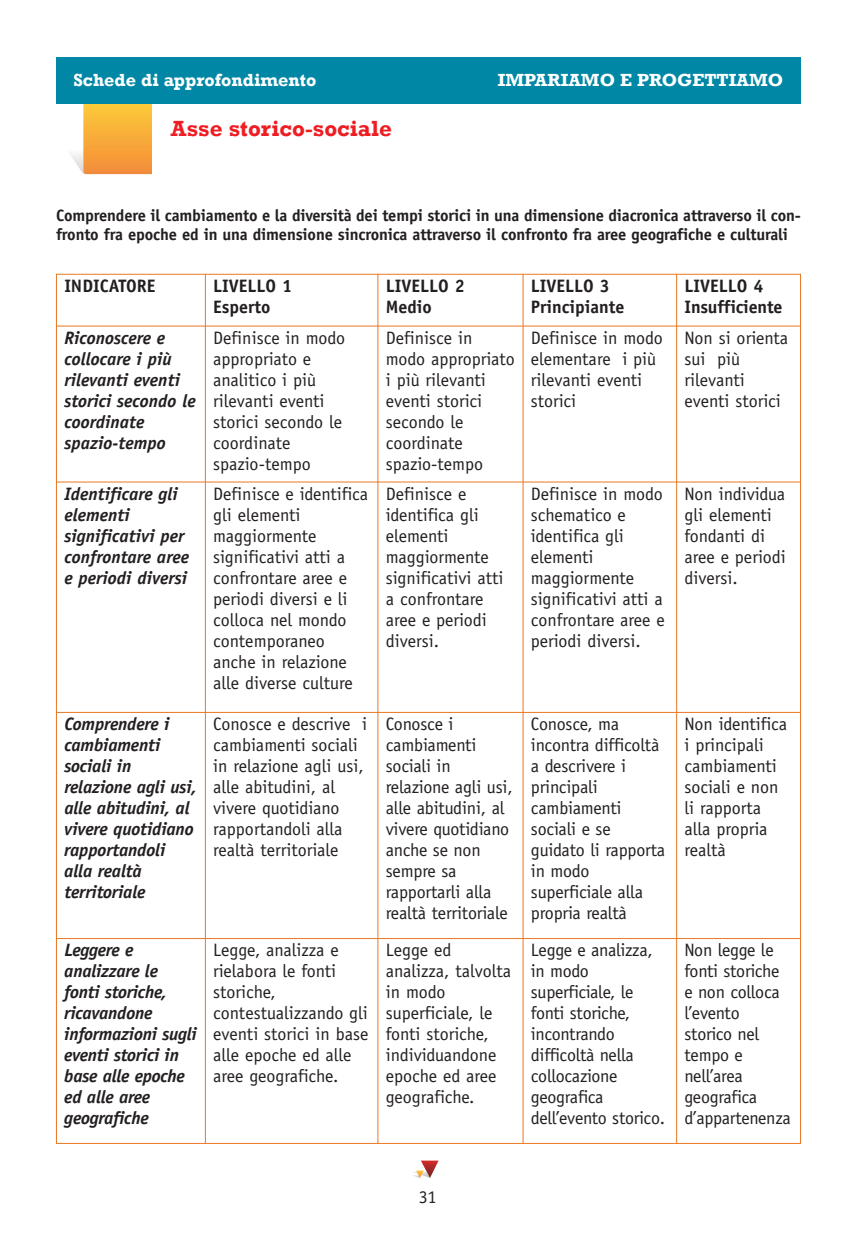
<style>
.page{position:relative;width:857px;height:1239px;background:#fff}
.page>*{position:absolute;margin:0;border:0;box-sizing:border-box;transform-origin:0 0}
.t1{font:700 22.5px "Rockwell";color:#ee1d23}
.t2{font:18px/21px "Officina Sans";color:#231f20}
.t3{font:italic 700 18px/21px "Officina Sans";letter-spacing:-.01em;color:#231f20}
.t4{font:700 18px/21px "Officina Sans";color:#231f20}
.t5{font:700 18px "Rockwell";color:#fff}
.t6{font:700 16.5px/19.5px "Officina Sans";letter-spacing:-.01em;color:#231f20}
</style>
<div class="page">
<img style="left:70px;top:154px;width:13px;height:19px">
<img style="left:83px;top:104px;width:69px;height:70px">
<div style="left:56px;top:57px;width:744px;height:47px;background:#0087a5"></div>
<img style="left:421px;top:1160px;width:17px;height:18px">
<svg style="left:413px;top:1170px;width:10px;height:8px"></svg>
<hr style="left:56px;top:274px;width:1px;height:870px;background:#e87924">
<hr style="left:205px;top:274px;width:1px;height:870px;background:#e87924">
<hr style="left:377px;top:274px;width:1px;height:870px;background:#e87924">
<hr style="left:522px;top:274px;width:1px;height:870px;background:#e87924">
<hr style="left:676px;top:274px;width:1px;height:870px;background:#e87924">
<hr style="left:799px;top:274px;width:1px;height:870px;background:#e87924">
<hr style="left:56px;top:274px;width:744px;height:1px;background:#e87924">
<hr style="left:56px;top:326px;width:744px;height:1px;background:#e87924">
<hr style="left:56px;top:482px;width:744px;height:1px;background:#e87924">
<hr style="left:56px;top:712px;width:744px;height:1px;background:#e87924">
<hr style="left:56px;top:938px;width:744px;height:1px;background:#e87924">
<hr style="left:56px;top:1143px;width:744px;height:1px;background:#e87924">
<p class="t5" style="left:73px;top:69px;width:244px">Schede di approfondimento</p>
<p class="t5" style="left:497px;top:69px;width:287px">IMPARIAMO E PROGETTIAMO</p>
<p class="t1" style="left:171px;top:115px;width:222px">Asse storico-sociale</p>
<p class="t6" style="left:56px;top:207px;width:746px">Comprendere il cambiamento e la diversità dei tempi storici in una dimensione diacronica attraverso il con&shy;fronto fra epoche ed in una dimensione sincronica attraverso il confronto fra aree geografiche e culturali</p>
<p class="t4" style="left:64px;top:277px;width:93px">INDICATORE</p>
<p class="t4" style="left:213px;top:277px;width:80px">LIVELLO 1<br>Esperto</p>
<p class="t4" style="left:385px;top:277px;width:80px">LIVELLO 2<br>Medio</p>
<p class="t4" style="left:530px;top:277px;width:95px">LIVELLO 3<br>Principiante</p>
<p class="t4" style="left:684px;top:277px;width:99px">LIVELLO 4<br>Insufficiente</p>
<p class="t3" style="left:64px;top:329px;width:133px">Riconoscere e collocare i più rilevanti eventi storici secondo le coordinate spazio-tempo</p>
<p class="t2" style="left:213px;top:329px;width:133px">Definisce in modo appropriato e analitico i più rilevanti eventi storici secondo le coordinate spazio-tempo</p>
<p class="t2" style="left:385px;top:329px;width:130px">Definisce in modo appropriato i più rilevanti eventi storici secondo le coordinate spazio-tempo</p>
<p class="t2" style="left:530px;top:329px;width:133px">Definisce in modo elementare i più rilevanti eventi storici</p>
<p class="t2" style="left:684px;top:329px;width:105px">Non si orienta sui più rilevanti eventi storici</p>
<p class="t3" style="left:64px;top:485px;width:126px">Identificare gli elementi significativi per confrontare aree e periodi diversi</p>
<p class="t2" style="left:213px;top:485px;width:156px">Definisce e identifica gli elementi maggiormente significativi atti a confrontare aree e periodi diversi e li colloca nel mondo contemporaneo anche in relazione alle diverse culture</p>
<p class="t2" style="left:385px;top:485px;width:119px">Definisce e identifica gli elementi maggiormente significativi atti a confrontare aree e periodi diversi.</p>
<p class="t2" style="left:530px;top:485px;width:135px">Definisce in modo schematico e identifica gli elementi maggiormente significativi atti a confrontare aree e periodi diversi.</p>
<p class="t2" style="left:684px;top:485px;width:103px">Non individua gli elementi fondanti di aree e periodi diversi.</p>
<p class="t3" style="left:64px;top:715px;width:134px">Comprendere i cambiamenti sociali in relazione agli usi, alle abitudini, al vivere quotidiano rapportandoli alla realtà territoriale</p>
<p class="t2" style="left:213px;top:715px;width:155px">Conosce e descrive i cambiamenti sociali in relazione agli usi, alle abitudini, al vivere quotidiano rapportandoli alla realtà territoriale</p>
<p class="t2" style="left:385px;top:715px;width:128px">Conosce i cambiamenti sociali in relazione agli usi, alle abitudini, al vivere quotidiano anche se non sempre sa rapportarli alla realtà territoriale</p>
<p class="t2" style="left:530px;top:715px;width:136px">Conosce, ma incontra difficoltà a descrivere i principali cambiamenti sociali e se guidato li rapporta in modo superficiale alla propria realtà</p>
<p class="t2" style="left:684px;top:715px;width:104px">Non identifica i principali cambiamenti sociali e non li rapporta alla propria realtà</p>
<p class="t3" style="left:64px;top:941px;width:134px">Leggere e analizzare le fonti storiche, ricavandone informazioni sugli eventi storici in base alle epoche ed alle aree geografiche</p>
<p class="t2" style="left:213px;top:941px;width:156px">Legge, analizza e rielabora le fonti storiche, contestualizzando gli eventi storici in base alle epoche ed alle aree geografiche.</p>
<p class="t2" style="left:385px;top:941px;width:127px">Legge ed analizza, talvolta in modo superficiale, le fonti storiche, individuandone epoche ed aree geografiche.</p>
<p class="t2" style="left:530px;top:941px;width:136px">Legge e analizza, in modo superficiale, le fonti storiche, incontrando difficoltà nella collocazione geografica dell’evento storico.</p>
<p class="t2" style="left:684px;top:941px;width:108px">Non legge le fonti storiche e non colloca l’evento storico nel tempo e nell’area geografica d’appartenenza</p>
<p class="t2" style="left:418px;top:1188px;width:19px">31</p>
</div>
